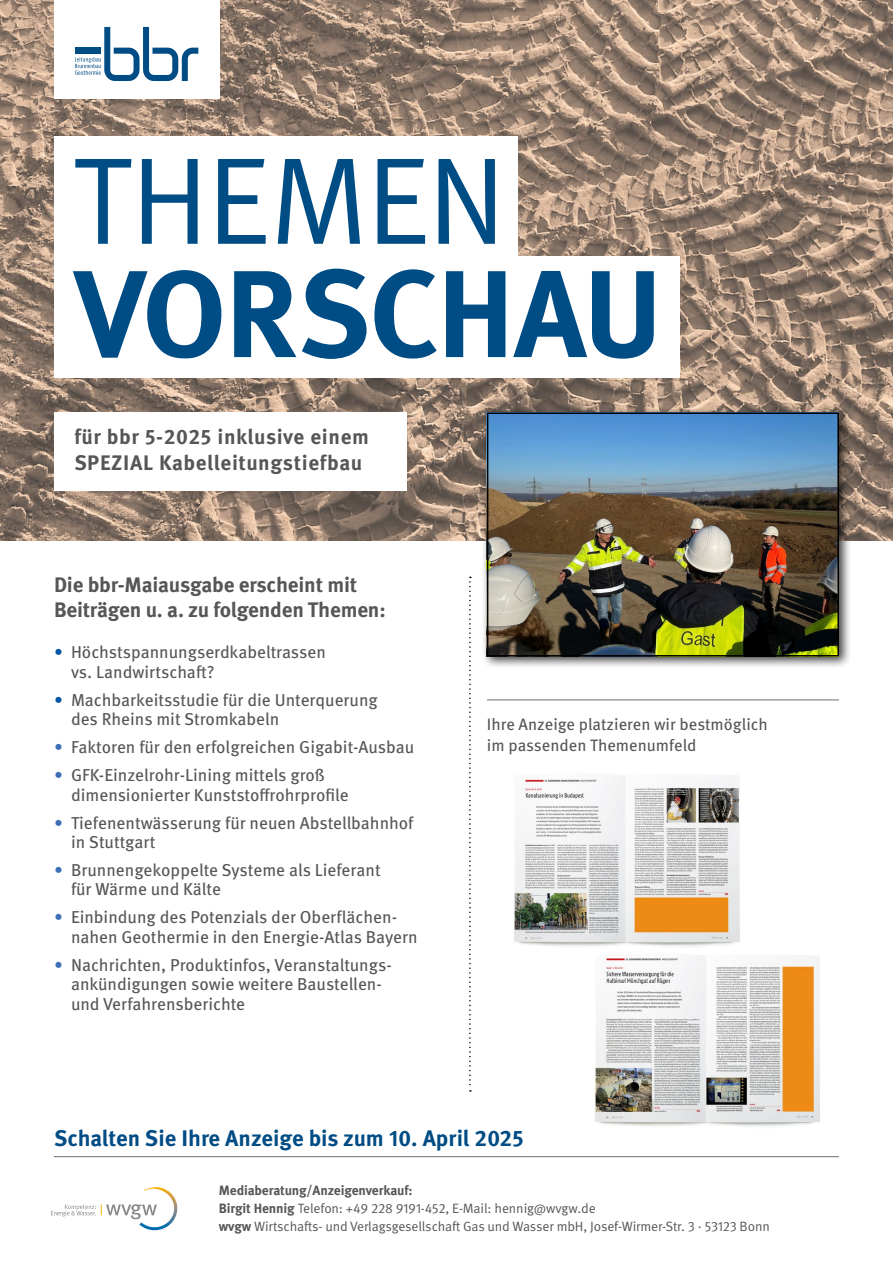
<style>
.page{position:relative;width:893px;height:1263px;background:#fff}
.page>*{position:absolute;margin:0;border:0;box-sizing:border-box;transform-origin:0 0}
.t1{font:700 123.6px "Meta OT";letter-spacing:-.015em;color:#004c85}
.t2{font:123.6px "Meta OT Norm";letter-spacing:-.025em;color:#004c85}
.t3{font:700 22.5px "Meta OT";color:#004c85}
.t4{font:700 21px/25.2px "Meta OT";letter-spacing:-.01em;color:#565656}
.t5{font:700 21px/25.5px "Meta OT";letter-spacing:.03em;color:#565656}
.t6{font:17.25px/19.5px "Meta OT";color:#565656}
.t7{font:16.5px/21.6px "Meta OT";color:#565656}
.t8{font:13.5px/18px "Meta OT Norm";letter-spacing:-.01em;color:#565656}
.t9{font:700 13.5px "Meta OT";letter-spacing:-.01em;color:#565656}
.s1{color:#0054a3}
.s2{color:#3b6fb6}
.s3{font-family:"Meta OT";font-weight:700}
</style>
<div class="page">
<svg style="left:51px;top:1187px;width:127px;height:43px"></svg>
<img style="left:0;top:0;width:893px;height:540px">
<div style="left:54px;top:412px;width:352px;height:78px;background:#fff"></div>
<svg style="left:469px;top:577px;width:2px;height:514px"></svg>
<div style="left:54px;top:0;width:166px;height:99px;background:#fff"></div>
<svg style="left:75px;top:27px;width:123px;height:54px"></svg>
<div style="left:75px;top:48px;width:26px;height:6px;background:#004c85"></div>
<hr style="left:54px;top:1156px;width:785px;height:1px;background:#6f6f6e">
<div style="left:481px;top:406px;width:370px;height:263px;background:#000;opacity:.75"></div>
<img style="left:490px;top:415px;width:346px;height:238px">
<div style="left:487px;top:412px;width:352px;height:244px;border:2px solid #000"></div>
<img style="left:595px;top:955px;width:225px;height:171px">
<hr style="left:487px;top:699px;width:352px;height:1px;background:#6f6f6e">
<img style="left:514px;top:775px;width:226px;height:172px">
<div style="left:54px;top:136px;width:463px;height:127px;background:#fff"></div>
<div style="left:54px;top:256px;width:625px;height:121px;background:#fff"></div>
<h1 class="t2" style="left:72px;top:129px;width:436px">THEMEN</h1>
<h1 class="t1" style="left:75px;top:241px;width:590px">VORSCHAU</h1>
<p class="t5" style="left:74px;top:425px;width:296px">für bbr 5-2025 inklusive einem<br>SPEZIAL Kabelleitungstiefbau</p>
<p class="t4" style="left:54px;top:573px;width:333px">Die bbr-Maiausgabe erscheint mit<br>Beiträgen u. a. zu folgenden Themen:</p>
<p class="t6" style="left:71px;top:642px;width:256px;text-indent:-17px"><span class="s1">•</span> Höchstspannungserdkabeltrassen vs. Landwirtschaft?</p>
<p class="t6" style="left:71px;top:690px;width:308px;text-indent:-17px"><span class="s1">•</span> Machbarkeitsstudie für die Unterquerung des Rheins mit Stromkabeln</p>
<p class="t6" style="left:54px;top:737px;width:362px"><span class="s2">•</span> Faktoren für den erfolgreichen Gigabit-Ausbau</p>
<p class="t6" style="left:71px;top:765px;width:279px;text-indent:-17px"><span class="s2">•</span> GFK-Einzelrohr-Lining mittels groß dimensionierter Kunststoffrohrprofile</p>
<p class="t6" style="left:71px;top:813px;width:344px;text-indent:-17px"><span class="s2">•</span> Tiefenentwässerung für neuen Abstellbahnhof in Stuttgart</p>
<p class="t6" style="left:71px;top:860px;width:311px;text-indent:-17px"><span class="s2">•</span> Brunnengekoppelte Systeme als Lieferant für Wärme und Kälte</p>
<p class="t6" style="left:71px;top:908px;width:348px;text-indent:-17px"><span class="s2">•</span> Einbindung des Potenzials der Oberflächen&shy;nahen Geothermie in den Energie-Atlas Bayern</p>
<p class="t6" style="left:71px;top:955px;width:320px;text-indent:-17px"><span class="s2">•</span> Nachrichten, Produktinfos, Veranstaltungs&shy;ankündigungen sowie weitere Baustellen&shy;und Verfahrensberichte</p>
<p class="t7" style="left:487px;top:713px;width:282px">Ihre Anzeige platzieren wir bestmöglich im passenden Themenumfeld</p>
<h2 class="t3" style="left:54px;top:1125px;width:471px">Schalten Sie Ihre Anzeige bis zum 10. April 2025</h2>
<p class="t9" style="left:219px;top:1182px;width:195px">Mediaberatung/Anzeigenverkauf:</p>
<p class="t8" style="left:219px;top:1200px;width:552px"><span class="s3">Birgit Hennig</span> Telefon: +49 228 9191-452, E-Mail: hennig@wvgw.de<br><span class="s3">wvgw</span> Wirtschafts- und Verlagsgesellschaft Gas und Wasser mbH, Josef-Wirmer-Str. 3 · 53123 Bonn</p>
</div>
